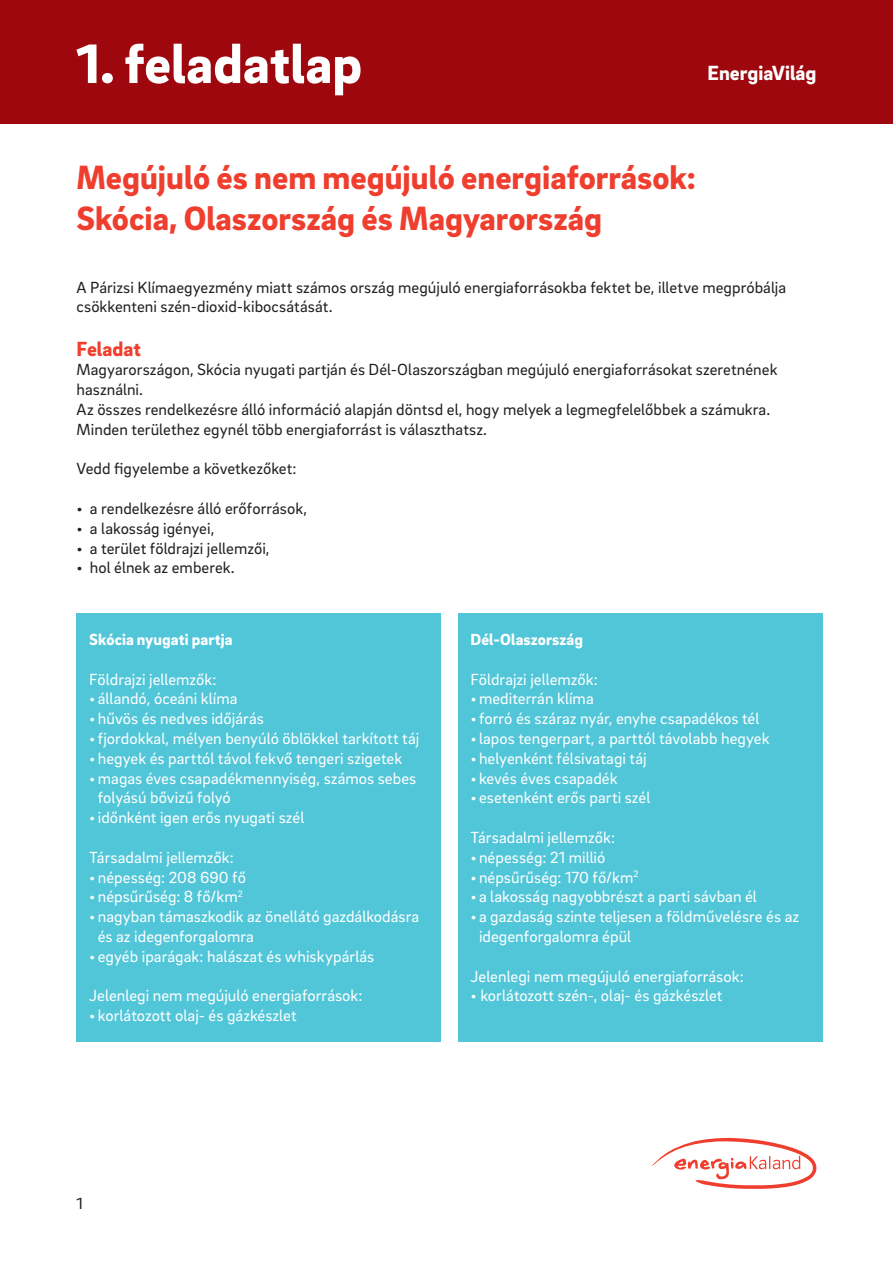
<style>
.page{position:relative;width:893px;height:1263px;background:#fff}
.page>*{position:absolute;margin:0;border:0;box-sizing:border-box;transform-origin:0 0}
.t1{font:900 57px "EON Brix Sans";color:#fff}
.t2{font:900 34.5px/41.4px "EON Brix Sans";color:#ef3e2e}
.t3{font:900 21px "EON Brix Sans";color:#fff}
.t4{font:900 21px "EON Brix Sans";color:#ef3e2e}
.t5{font:16.5px/19.8px "EON Brix Sans";letter-spacing:.005em;color:#fff}
.t6{font:16.5px/19.8px "EON Brix Sans";letter-spacing:.005em;color:#231f20}
.t7{font:900 16.5px "EON Brix Sans";letter-spacing:.005em;color:#fff}
</style>
<div class="page">
<div style="left:0;top:0;width:893px;height:124px;background:#9d070d"></div>
<svg style="left:652px;top:1137px;width:165px;height:52px"></svg>
<div style="left:458px;top:613px;width:364px;height:429px;background:#51c6d8"></div>
<div style="left:77px;top:613px;width:364px;height:429px;background:#51c6d8"></div>
<h1 class="t1" style="left:77px;top:26px;width:287px">1. feladatlap</h1>
<p class="t3" style="left:707px;top:59px;width:110px">EnergiaVilág</p>
<h2 class="t2" style="left:77px;top:155px;width:621px">Megújuló és nem megújuló energiaforrások:<br>Skócia, Olaszország és Magyarország</h2>
<p class="t6" style="left:77px;top:276px;width:711px">A Párizsi Klímaegyezmény miatt számos ország megújuló energiaforrásokba fektet be, illetve megpróbálja csökkenteni szén-dioxid-kibocsátását.</p>
<p class="t4" style="left:77px;top:335px;width:66px">Feladat</p>
<p class="t6" style="left:77px;top:359px;width:702px">Magyarországon, Skócia nyugati partján és Dél-Olaszországban megújuló energiaforrásokat szeretnének használni.<br>Az összes rendelkezésre álló információ alapján döntsd el, hogy melyek a legmegfelelőbbek a számukra.<br>Minden területhez egynél több energiaforrást is választhatsz.</p>
<p class="t6" style="left:77px;top:458px;width:222px">Vedd figyelembe a következőket:</p>
<p class="t6" style="left:77px;top:498px;width:232px">• a rendelkezésre álló erőforrások,</p>
<p class="t6" style="left:77px;top:518px;width:139px">• a lakosság igényei,</p>
<p class="t6" style="left:77px;top:537px;width:195px">• a terület földrajzi jellemzői,</p>
<p class="t6" style="left:77px;top:557px;width:160px">• hol élnek az emberek.</p>
<p class="t7" style="left:89px;top:629px;width:145px">Skócia nyugati partja</p>
<p class="t5" style="left:89px;top:668px;width:129px">Földrajzi jellemzők:</p>
<p class="t5" style="left:89px;top:688px;width:150px">• állandó, óceáni klíma</p>
<p class="t5" style="left:89px;top:708px;width:176px">• hűvös és nedves időjárás</p>
<p class="t5" style="left:89px;top:728px;width:332px">•fjordokkal, mélyen benyúló öblökkel tarkított táj</p>
<p class="t5" style="left:89px;top:748px;width:314px">• hegyek és parttól távol fekvő tengeri szigetek</p>
<p class="t5" style="left:98px;top:767px;width:320px;text-indent:-8px">•magas éves csapadékmennyiség, számos sebes folyású bővizű folyó</p>
<p class="t5" style="left:89px;top:807px;width:216px">•időnként igen erős nyugati szél</p>
<p class="t5" style="left:89px;top:847px;width:146px">Társadalmi jellemzők:</p>
<p class="t5" style="left:89px;top:866px;width:158px">• népesség: 208 690 fő</p>
<p class="t5" style="left:89px;top:886px;width:155px">• népsűrűség: 8 fő/km<sup>2</sup></p>
<p class="t5" style="left:98px;top:906px;width:323px;text-indent:-8px">• nagyban támaszkodik az önellátó gazdálkodásra és az idegenforgalomra</p>
<p class="t5" style="left:89px;top:946px;width:287px">• egyéb iparágak: halászat és whiskypárlás</p>
<p class="t5" style="left:89px;top:985px;width:275px">Jelenlegi nem megújuló energiaforrások:</p>
<p class="t5" style="left:89px;top:1005px;width:209px">• korlátozott olaj- és gázkészlet</p>
<p class="t7" style="left:470px;top:629px;width:114px">Dél-Olaszország</p>
<p class="t5" style="left:470px;top:668px;width:129px">Földrajzi jellemzők:</p>
<p class="t5" style="left:470px;top:688px;width:125px">•mediterrán klíma</p>
<p class="t5" style="left:470px;top:708px;width:290px">•forró és száraz nyár, enyhe csapadékos tél</p>
<p class="t5" style="left:470px;top:728px;width:300px">•lapos tengerpart, a parttól távolabb hegyek</p>
<p class="t5" style="left:470px;top:748px;width:178px">• helyenként félsivatagi táj</p>
<p class="t5" style="left:470px;top:767px;width:149px">• kevés éves csapadék</p>
<p class="t5" style="left:470px;top:787px;width:181px">• esetenként erős parti szél</p>
<p class="t5" style="left:470px;top:827px;width:146px">Társadalmi jellemzők:</p>
<p class="t5" style="left:470px;top:847px;width:136px">• népesség: 21 millió</p>
<p class="t5" style="left:470px;top:866px;width:169px">• népsűrűség: 170 fő/km<sup>2</sup></p>
<p class="t5" style="left:470px;top:886px;width:288px">• a lakosság nagyobbrészt a parti sávban él</p>
<p class="t5" style="left:479px;top:906px;width:322px;text-indent:-8px">• a gazdaság szinte teljesen a földművelésre és az idegenforgalomra épül</p>
<p class="t5" style="left:470px;top:965px;width:275px">Jelenlegi nem megújuló energiaforrások:</p>
<p class="t5" style="left:470px;top:985px;width:254px">• korlátozott szén-, olaj- és gázkészlet</p>
<p class="t6" style="left:77px;top:1193px;width:8px">1</p>
</div>
